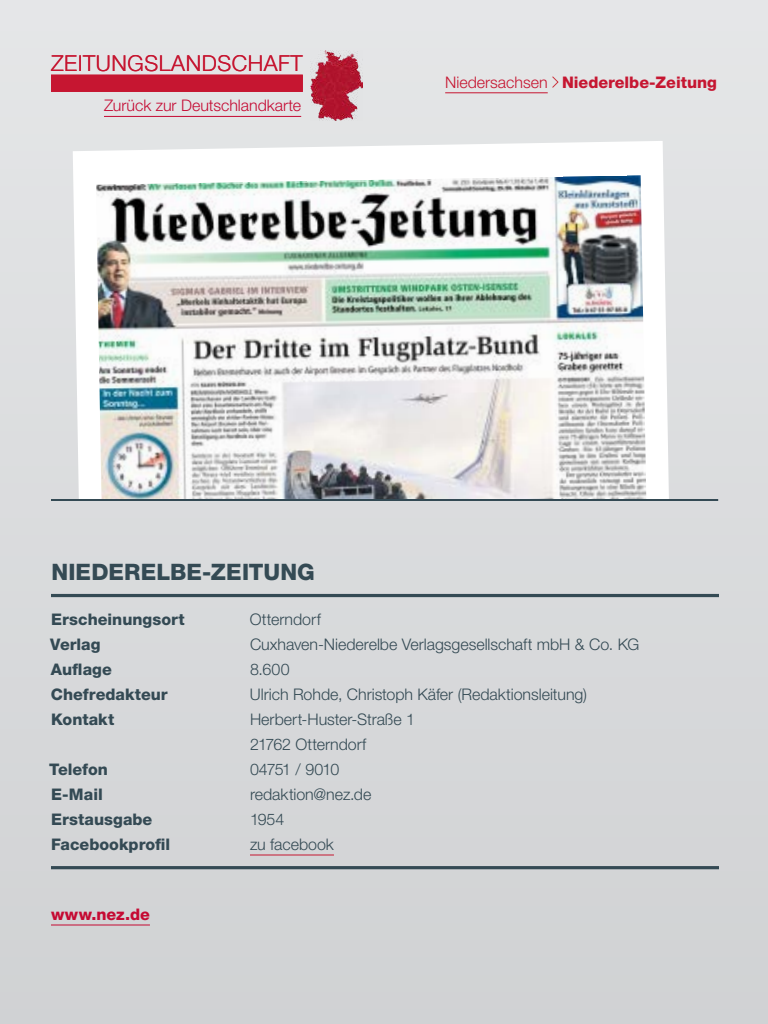
<style>
.page{position:relative;width:768px;height:1024px;background:#fff}
.page>*{position:absolute;margin:0;border:0;box-sizing:border-box;transform-origin:0 0}
.dreh_Drehbuch_Kicker{font:800 22.7px "Helvetica Neue LT Std";letter-spacing:.005em;color:#344a54}
.dreh_Kopf-Kapitel{font:300 22px "Helvetica Neue LT Std";letter-spacing:.025em;color:#c61631}
.Alle_Daten{font:300 16px/25px "Helvetica Neue LT Std";letter-spacing:-.005em;color:#344a54}
.Alle_Daten-2{font:800 16px "Helvetica Neue LT Std";color:#344a54}
.t1{font:800 16px "Helvetica Neue LT Std";color:#c61631}
.t2{font:300 16px "Helvetica Neue LT Std";color:#c50a33}
.Zeitungs-Link{font:800 16px "Helvetica Neue LT Std";color:#c50a33}
.Alle_Daten-3{font:300 16px "Helvetica Neue LT Std";letter-spacing:-.05em;color:#344a54}
.s1{font-weight:300}
</style>
<div class="page">
<div style="left:0;top:0;width:768px;height:1024px;background:linear-gradient(to right,#d8dadb,#d9dbdc)"></div>
<div style="left:51px;top:75px;width:252px;height:17px;background:#c61631"></div>
<hr style="left:445px;top:92px;width:103px;height:1px;background:#c61631">
<svg style="left:551px;top:75px;width:8px;height:14px"></svg>
<hr style="left:104px;top:116px;width:197px;height:1px;background:#c50a33">
<img style="left:310px;top:50px;width:53px;height:71px">
<svg style="left:73px;top:141px;width:596px;height:358px"></svg>
<img style="left:96px;top:175px;width:550px;height:324px">
<hr style="left:51px;top:924px;width:99px;height:2px;background:#c50a33">
<hr style="left:51px;top:594px;width:668px;height:3px;background:#344a54">
<hr style="left:51px;top:866px;width:668px;height:3px;background:#344a54">
<hr style="left:250px;top:854px;width:84px;height:2px;background:#c61631">
<hr style="left:51px;top:499px;width:667px;height:2px;background:#344a54">
<p class="dreh_Kopf-Kapitel" style="left:51px;top:49px;width:253px">ZEITUNGSLANDSCHAFT</p>
<p class="t2" style="left:104px;top:96px;width:199px">Zurück zur Deutschlandkarte</p>
<p class="t1" style="left:445px;top:73px;width:273px"><span class="s1">Niedersachsen</span> Niederelbe-Zeitung</p>
<p class="dreh_Drehbuch_Kicker" style="left:51px;top:559px;width:265px">NIEDERELBE-ZEITUNG</p>
<p class="Alle_Daten-2" style="left:51px;top:610px;width:135px">Erscheinungsort</p>
<p class="Alle_Daten" style="left:250px;top:606px;width:72px">Otterndorf</p>
<p class="Alle_Daten-2" style="left:50px;top:635px;width:52px">Verlag</p>
<p class="Alle_Daten" style="left:250px;top:631px;width:391px">Cuxhaven-Niederelbe Verlagsgesellschaft mbH &amp; Co. KG</p>
<p class="Alle_Daten-2" style="left:51px;top:660px;width:62px">Auflage</p>
<p class="Alle_Daten" style="left:250px;top:656px;width:41px">8.600</p>
<p class="Alle_Daten-2" style="left:51px;top:685px;width:118px">Chefredakteur</p>
<p class="Alle_Daten" style="left:250px;top:681px;width:338px">Ulrich Rohde, Christoph Käfer (Redaktionsleitung)</p>
<p class="Alle_Daten-2" style="left:51px;top:710px;width:65px">Kontakt</p>
<p class="Alle_Daten" style="left:250px;top:706px;width:167px">Herbert-Huster-Straße 1<br>21762 Otterndorf</p>
<p class="Alle_Daten-2" style="left:49px;top:760px;width:60px">Telefon</p>
<p class="Alle_Daten-3" style="left:250px;top:760px;width:91px">04751 / 9010</p>
<p class="Alle_Daten-2" style="left:51px;top:785px;width:53px">E-Mail</p>
<p class="Alle_Daten" style="left:250px;top:781px;width:123px">redaktion@nez.de</p>
<p class="Alle_Daten-2" style="left:51px;top:810px;width:103px">Erstausgabe</p>
<p class="Alle_Daten" style="left:250px;top:806px;width:36px">1954</p>
<p class="Alle_Daten-2" style="left:51px;top:835px;width:121px">Facebookprofil</p>
<p class="Alle_Daten" style="left:250px;top:831px;width:85px">zu facebook</p>
<p class="Zeitungs-Link" style="left:51px;top:905px;width:100px">www.nez.de</p>
</div>
